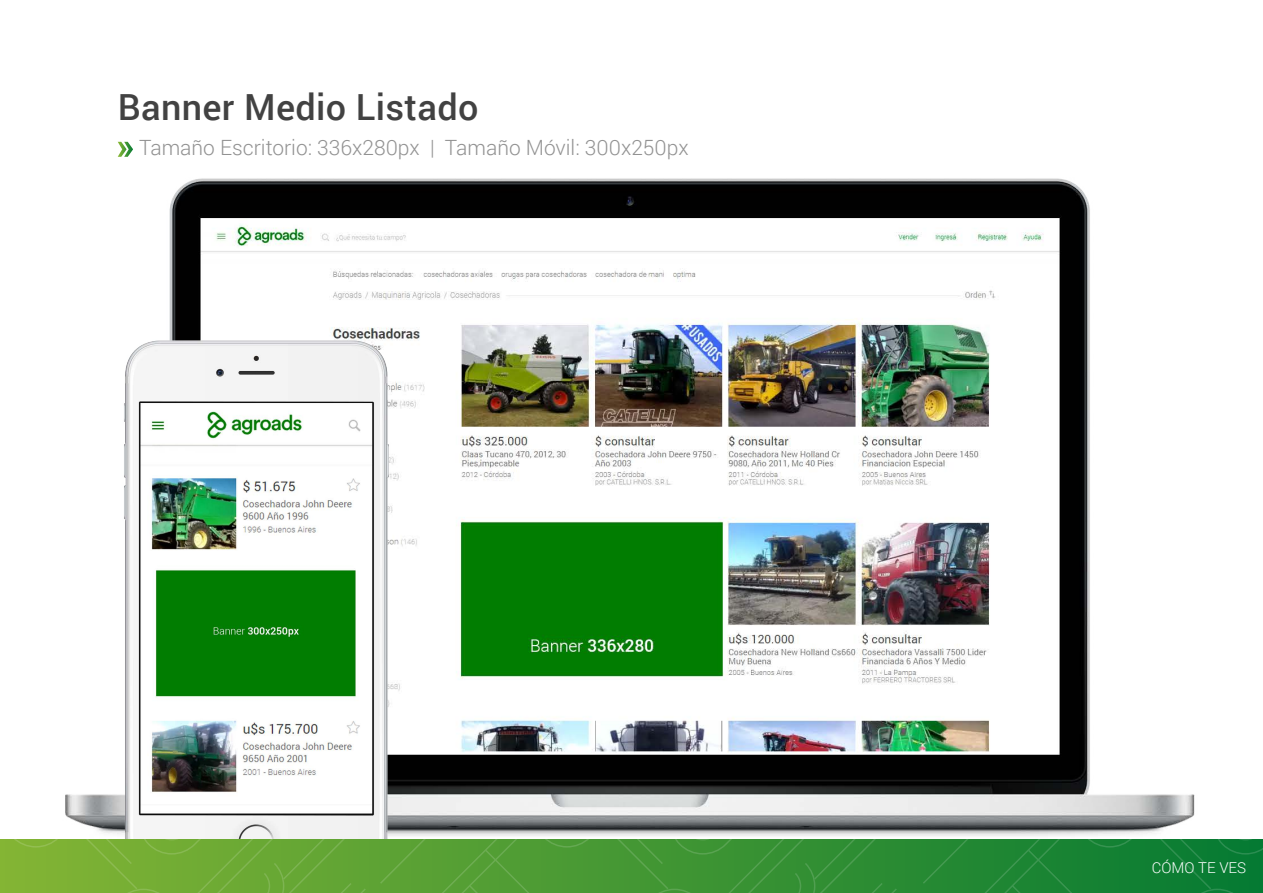
<style>
.page{position:relative;width:1263px;height:893px;background:#fff}
.page>*{position:absolute;margin:0;border:0;box-sizing:border-box;transform-origin:0 0}
.t1{font:500 36px "Roboto";letter-spacing:.01em;color:#424242}
.t2{font:300 21px "Roboto";color:#929292}
.t3{font:300 15px "Roboto";color:#fff}
</style>
<div class="page">
<img style="left:31px;top:141px;width:1196px;height:699px">
<img style="left:73px;top:321px;width:373px;height:519px">
<svg style="left:118px;top:142px;width:15px;height:15px"></svg>
<svg style="left:0;top:840px;width:904px;height:53px;background:#57a035"></svg>
<svg style="left:913px;top:840px;width:350px;height:53px;background:#178234"></svg>
<h1 class="t1" style="left:118px;top:82px;width:362px">Banner Medio Listado</h1>
<p class="t2" style="left:139px;top:133px;width:551px">Tamaño Escritorio: 336x280px | Tamaño Móvil: 300x250px</p>
<p class="t3" style="left:1152px;top:858px;width:96px">CÓMO TE VES</p>
</div>
